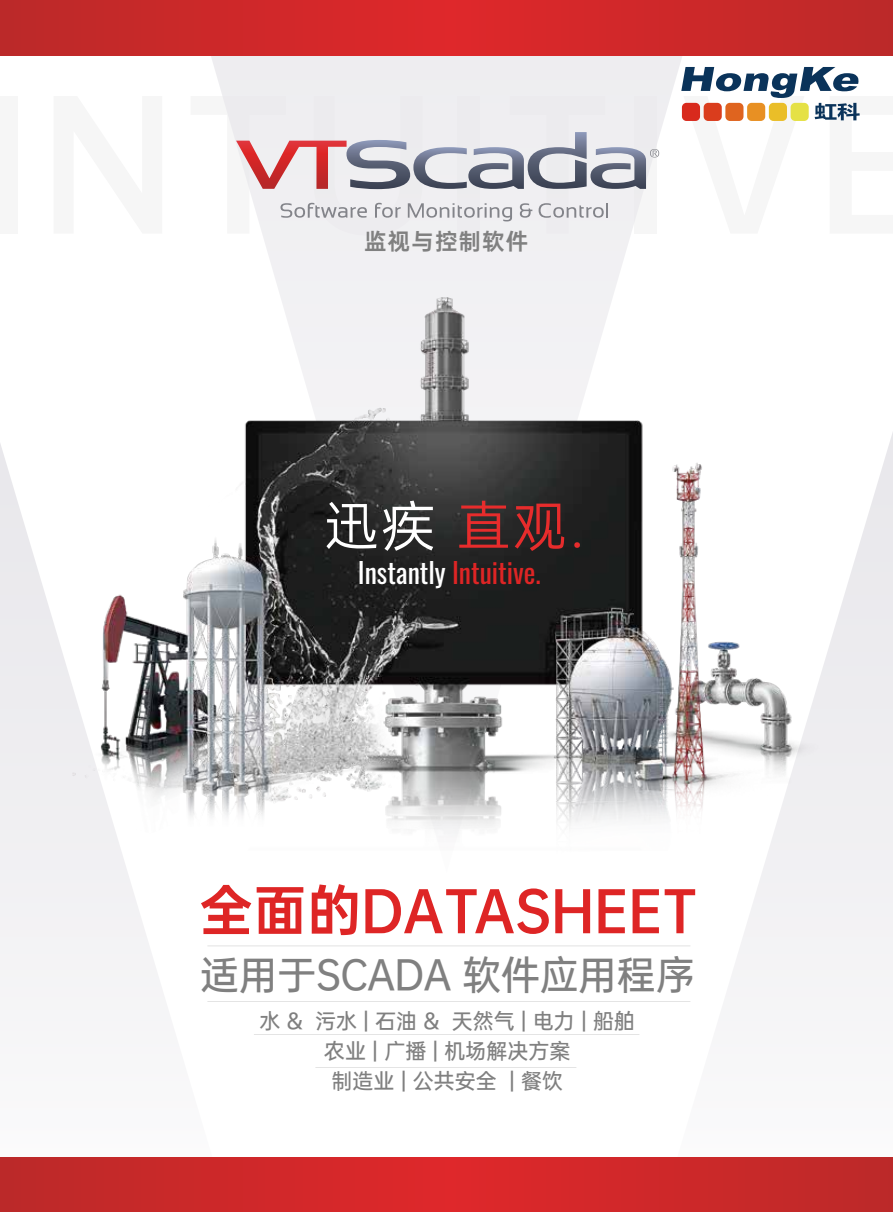
<style>
.page{position:relative;width:893px;height:1212px;background:#fff}
.page>*{position:absolute;margin:0;border:0;box-sizing:border-box;transform-origin:0 0}
.t1{font:54px "OPPO Sans B";color:#de2525}
.t2{font:52.95px "OPPO Sans R";color:#e72c2c}
.t3{font:39px "OPPO Sans M";letter-spacing:-.01em;color:#808080}
.t4{font:27.75px "Oswald";color:#de2525}
.t5{font:22.5px "OPPO Sans B";letter-spacing:.05em;color:#808080}
.t6{font:21px/30px "OPPO Sans M";color:#808080;text-align:center}
.s1{color:#fff}
</style>
<div class="page">
<svg style="left:211px;top:56px;width:471px;height:241px;fill:#f0f0f2"></svg>
<svg style="left:0;top:443px;width:219px;height:554px;fill:#f3f2f4"></svg>
<svg style="left:670px;top:432px;width:223px;height:570px;fill:#f3f2f4"></svg>
<svg style="left:0;top:0;width:893px;height:56px;background:#cd2829"></svg>
<svg style="left:0;top:1157px;width:893px;height:55px;background:#cd2829"></svg>
<img style="left:72px;top:297px;width:763px;height:558px">
<svg style="left:236px;top:132px;width:423px;height:57px"></svg>
<svg style="left:280px;top:203px;width:87px;height:15px"></svg>
<svg style="left:375px;top:203px;width:26px;height:15px"></svg>
<svg style="left:408px;top:203px;width:104px;height:18px"></svg>
<svg style="left:520px;top:203px;width:12px;height:15px"></svg>
<svg style="left:539px;top:203px;width:69px;height:15px"></svg>
<hr style="left:207px;top:945px;width:483px;height:1px;background:#ccc">
<hr style="left:207px;top:1001px;width:483px;height:1px;background:#ccc">
<hr style="left:254px;top:1034px;width:385px;height:1px;background:#ccc">
<hr style="left:315px;top:1067px;width:261px;height:1px;background:#ccc">
<svg style="left:682px;top:103px;width:18px;height:18px"></svg>
<svg style="left:704px;top:103px;width:18px;height:18px"></svg>
<svg style="left:725px;top:103px;width:18px;height:18px"></svg>
<svg style="left:747px;top:103px;width:18px;height:18px"></svg>
<svg style="left:769px;top:103px;width:18px;height:18px"></svg>
<svg style="left:791px;top:103px;width:18px;height:18px"></svg>
<svg style="left:681px;top:67px;width:179px;height:53px"></svg>
<p class="t5" style="left:364px;top:222px;width:166px">监视与控制软件</p>
<h2 class="t2" style="left:325px;top:485px;width:261px"><span class="s1">迅疾</span>直观.</h2>
<h3 class="t4" style="left:358px;top:548px;width:184px"><span class="s1">Instantly</span> Intuitive.</h3>
<h1 class="t1" style="left:199px;top:865px;width:500px">全面的DATASHEET</h1>
<h3 class="t3" style="left:200px;top:942px;width:496px">适用于SCADA 软件应用程序</h3>
<p class="t6" style="left:260px;top:1005px;width:377px">水 &amp; 污水 | 石油 &amp; 天然气 | 电力 | 船舶农业 | 广播 | 机场解决方案<br>制造业 | 公共安全 | 餐饮</p>
</div>
